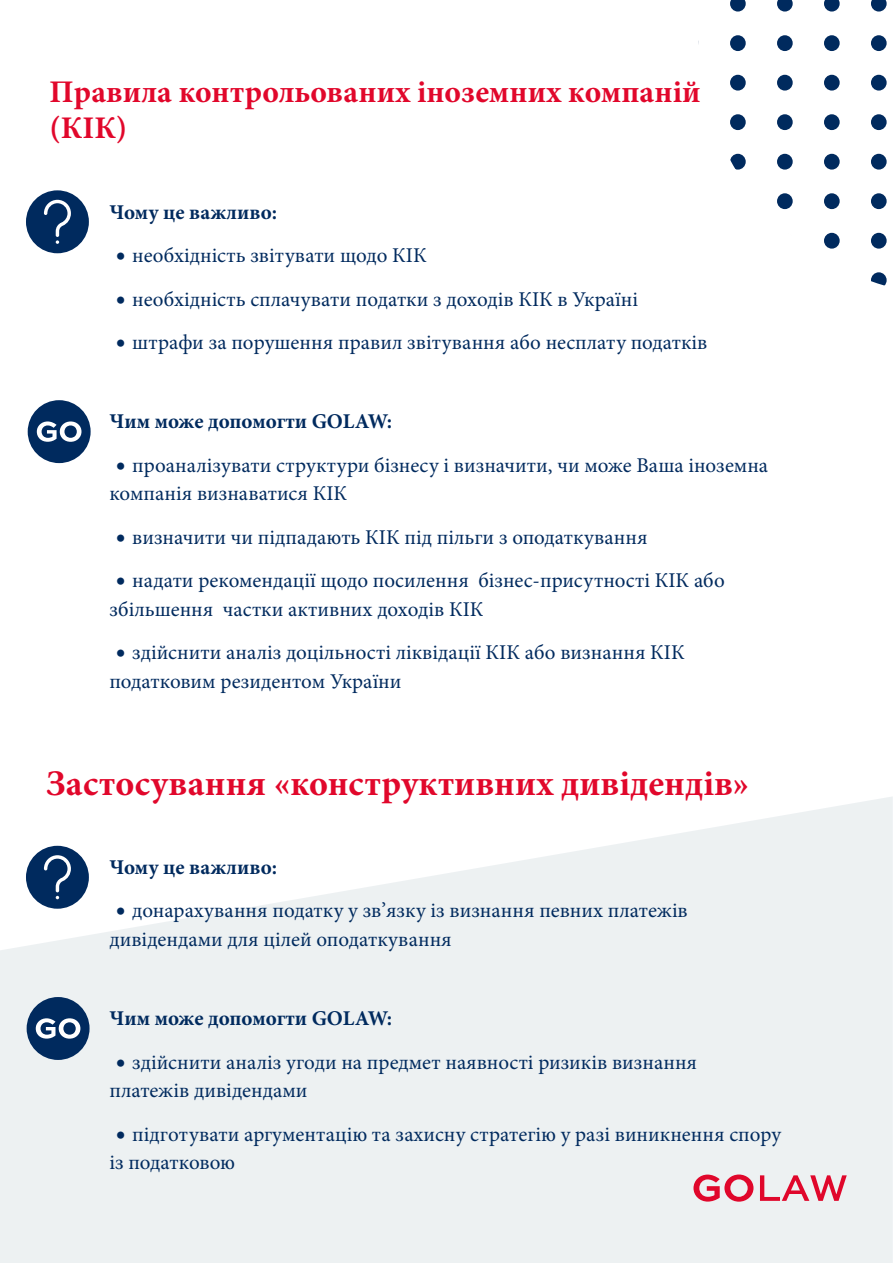
<style>
.page{position:relative;width:893px;height:1263px;background:#fff}
.page>*{position:absolute;margin:0;border:0;box-sizing:border-box;transform-origin:0 0}
.t1{font:700 36px "Minion Pro";color:#e1072b}
.t2{font:700 31.5px/36px "Minion Pro";color:#e1072b}
.t3{font:21px/28.5px "Minion Pro";color:#002a5e}
.t4{font:700 21px "Minion Pro";color:#002a5e}
.s1{font-size:27px}
</style>
<div class="page">
<svg style="left:0;top:797px;width:893px;height:466px;fill:#edf1f2"></svg>
<svg style="left:730px;top:0;width:16px;height:12px"></svg>
<svg style="left:777px;top:0;width:16px;height:12px"></svg>
<svg style="left:824px;top:0;width:16px;height:12px"></svg>
<svg style="left:871px;top:0;width:16px;height:12px"></svg>
<div style="left:730px;top:35px;width:16px;height:16px;background:#002a5e;border-radius:50%"></div>
<div style="left:777px;top:35px;width:16px;height:16px;background:#002a5e;border-radius:50%"></div>
<div style="left:824px;top:35px;width:16px;height:16px;background:#002a5e;border-radius:50%"></div>
<div style="left:871px;top:35px;width:16px;height:16px;background:#002a5e;border-radius:50%"></div>
<div style="left:730px;top:75px;width:16px;height:16px;background:#002a5e;border-radius:50%"></div>
<div style="left:777px;top:75px;width:16px;height:16px;background:#002a5e;border-radius:50%"></div>
<div style="left:824px;top:75px;width:16px;height:16px;background:#002a5e;border-radius:50%"></div>
<div style="left:871px;top:75px;width:16px;height:16px;background:#002a5e;border-radius:50%"></div>
<div style="left:730px;top:114px;width:16px;height:16px;background:#002a5e;border-radius:50%"></div>
<div style="left:777px;top:114px;width:16px;height:16px;background:#002a5e;border-radius:50%"></div>
<div style="left:824px;top:114px;width:16px;height:16px;background:#002a5e;border-radius:50%"></div>
<div style="left:871px;top:114px;width:16px;height:16px;background:#002a5e;border-radius:50%"></div>
<svg style="left:730px;top:154px;width:16px;height:16px"></svg>
<div style="left:777px;top:154px;width:16px;height:16px;background:#002a5e;border-radius:50%"></div>
<div style="left:824px;top:154px;width:16px;height:16px;background:#002a5e;border-radius:50%"></div>
<div style="left:871px;top:154px;width:16px;height:16px;background:#002a5e;border-radius:50%"></div>
<div style="left:777px;top:193px;width:16px;height:16px;background:#002a5e;border-radius:50%"></div>
<div style="left:824px;top:193px;width:16px;height:16px;background:#002a5e;border-radius:50%"></div>
<div style="left:871px;top:193px;width:16px;height:16px;background:#002a5e;border-radius:50%"></div>
<div style="left:824px;top:233px;width:16px;height:16px;background:#002a5e;border-radius:50%"></div>
<div style="left:871px;top:233px;width:16px;height:16px;background:#002a5e;border-radius:50%"></div>
<svg style="left:871px;top:272px;width:16px;height:16px"></svg>
<div style="left:26px;top:190px;width:63px;height:63px;background:#002a5e;border-radius:50%"></div>
<svg style="left:44px;top:200px;width:27px;height:44px"></svg>
<div style="left:28px;top:400px;width:63px;height:63px;background:#002a5e;border-radius:50%"></div>
<svg style="left:37px;top:421px;width:44px;height:21px"></svg>
<div style="left:26px;top:846px;width:63px;height:63px;background:#002a5e;border-radius:50%"></div>
<svg style="left:44px;top:855px;width:27px;height:44px"></svg>
<div style="left:27px;top:997px;width:63px;height:63px;background:#002a5e;border-radius:50%"></div>
<svg style="left:36px;top:1018px;width:44px;height:21px"></svg>
<svg style="left:760px;top:1175px;width:87px;height:26px;background:#e89ca9"></svg>
<svg style="left:693px;top:1174px;width:60px;height:28px;background:#e78797"></svg>
<h2 class="t2" style="left:50px;top:74px;width:652px">Правила контрольованих іноземних компаній (КІК)</h2>
<p class="t4" style="left:109px;top:197px;width:169px">Чому це важливо:</p>
<p class="t3" style="left:116px;top:241px;width:313px"><span class="s1">•</span> необхідність звітувати щодо КІК</p>
<p class="t3" style="left:116px;top:285px;width:524px"><span class="s1">•</span> необхідність сплачувати податки з доходів КІК в Україні</p>
<p class="t3" style="left:116px;top:328px;width:593px"><span class="s1">•</span> штрафи за порушення правил звітування або несплату податків</p>
<p class="t4" style="left:109px;top:407px;width:284px">Чим може допомогти GOLAW:</p>
<p class="t3" style="left:109px;top:451px;width:660px"><span class="s1">•</span> проаналізувати структури бізнесу і визначити, чи може Ваша іноземна компанія визнаватися КІК</p>
<p class="t3" style="left:116px;top:523px;width:534px"><span class="s1">•</span> визначити чи підпадають КІК під пільги з оподаткування</p>
<p class="t3" style="left:109px;top:567px;width:617px"><span class="s1">•</span> надати рекомендації щодо посилення бізнес-присутності КІК або збільшення частки активних доходів КІК</p>
<p class="t3" style="left:109px;top:639px;width:577px"><span class="s1">•</span> здійснити аналіз доцільності ліквідації КІК або визнання КІК податковим резидентом України</p>
<h1 class="t1" style="left:46px;top:758px;width:704px">Застосування «конструктивних дивідендів»</h1>
<p class="t4" style="left:109px;top:852px;width:169px">Чому це важливо:</p>
<p class="t3" style="left:109px;top:896px;width:580px"><span class="s1">•</span> донарахування податку у зв’язку із визнання певних платежів дивідендами для цілей оподаткування</p>
<p class="t4" style="left:109px;top:1004px;width:284px">Чим може допомогти GOLAW:</p>
<p class="t3" style="left:109px;top:1048px;width:589px"><span class="s1">•</span> здійснити аналіз угоди на предмет наявності ризиків визнання платежів дивідендами</p>
<p class="t3" style="left:109px;top:1120px;width:673px"><span class="s1">•</span> підготувати аргументацію та захисну стратегію у разі виникнення спору із податковою</p>
</div>
